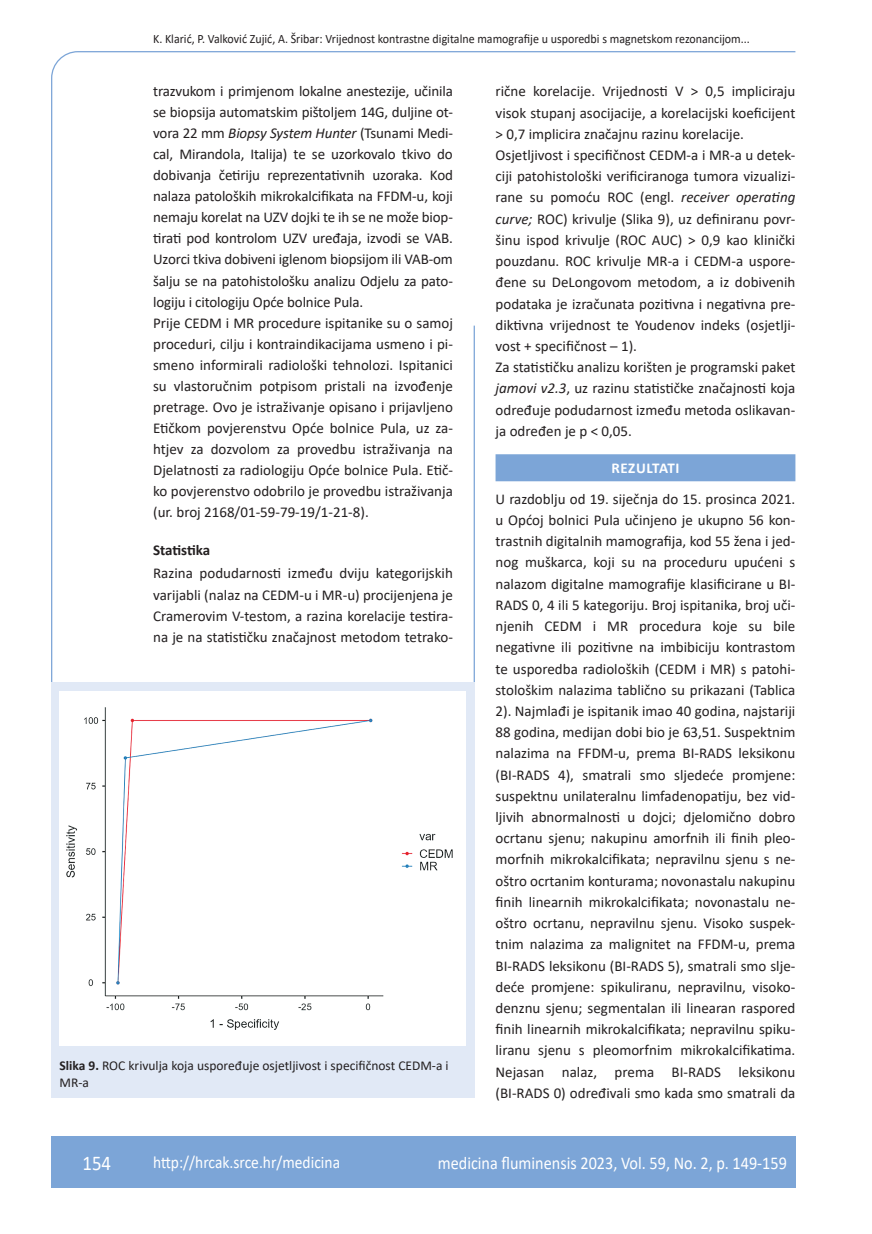
<style>
.page{position:relative;width:872px;height:1234px;background:#fff}
.page>*{position:absolute;margin:0;border:0;box-sizing:border-box;transform-origin:0 0}
.t1{font:21px "Calibri";color:#fff;scale:.9 1}
.t2{font:18px "Calibri";color:#fff;scale:.9 1}
.t3{font:17.25px "Calibri";color:#fff;scale:.9 1}
.osnovni_tekst{font:15px/21.1px "Calibri";color:#231f20;text-align:justify}
.podnaslov{font:700 15px "Calibri";letter-spacing:-.01em;color:#231f20}
.naslov_ruler{font:700 15px "Calibri";letter-spacing:.035em;color:#fff}
.potpis_slika{font:13.5px/16.5px "Calibri";color:#231f20}
.glava{font:12.75px "Calibri";color:#231f20;scale:.94 1}
.s1{font-style:italic}
.s2{font-weight:700}
</style>
<div class="page">
<svg style="left:51px;top:51px;width:745px;height:632px"></svg>
<hr style="left:473px;top:325px;width:2px;height:357px;background:#7ca5d7">
<div style="left:51px;top:1135px;width:744px;height:51px;background:#7ca5d7"></div>
<div style="left:495px;top:454px;width:300px;height:27px;background:#7ca5d7"></div>
<div style="left:51px;top:682px;width:423px;height:415px;background:#e1e9f6"></div>
<div style="left:60px;top:690px;width:406px;height:355px;background:#fff"></div>
<img style="left:66px;top:707px;width:387px;height:323px">
<p class="glava" style="left:153px;top:29px;width:636px">K. Klarić, P. Valković Zujić, A. Šribar: Vrijednost kontrastne digitalne mamografije u usporedbi s magnetskom rezonancijom...</p>
<p class="osnovni_tekst" style="left:153px;top:80px;width:301px">trazvukom i primjenom lokalne anestezije, učinila se biopsija automatskim pištoljem 14G, duljine ot&shy;vora 22 mm <span class="s1">Biopsy System Hunter</span> (Tsunami Medi&shy;cal, Mirandola, Italija) te se uzorkovalo tkivo do dobivanja četiriju reprezentativnih uzoraka. Kod nalaza patoloških mikrokalcifikata na FFDM-u, koji nemaju korelat na UZV dojki te ih se ne može biop&shy;tirati pod kontrolom UZV uređaja, izvodi se VAB.<br>Uzorci tkiva dobiveni iglenom biopsijom ili VAB-om šalju se na patohistološku analizu Odjelu za pato&shy;logiju i citologiju Opće bolnice Pula.</p>
<p class="osnovni_tekst" style="left:153px;top:311px;width:301px">Prije CEDM i MR procedure ispitanike su o samoj proceduri, cilju i kontraindikacijama usmeno i pi&shy;smeno informirali radiološki tehnolozi. Ispitanici su vlastoručnim potpisom pristali na izvođenje pretrage. Ovo je istraživanje opisano i prijavljeno Etičkom povjerenstvu Opće bolnice Pula, uz za&shy;htjev za dozvolom za provedbu istraživanja na Djelatnosti za radiologiju Opće bolnice Pula. Etič&shy;ko povjerenstvo odobrilo je provedbu istraživanja (ur. broj 2168/01-59-79-19/1-21-8).</p>
<p class="podnaslov" style="left:153px;top:539px;width:59px">Statistika</p>
<p class="osnovni_tekst" style="left:153px;top:562px;width:301px">Razina podudarnosti između dviju kategorijskih varijabli (nalaz na CEDM-u i MR-u) procijenjena je Cramerovim V-testom, a razina korelacije testira&shy;na je na statističku značajnost metodom tetrako-</p>
<p class="potpis_slika" style="left:60px;top:1057px;width:391px"><span class="s2">Slika 9.</span> ROC krivulja koja uspoređuje osjetljivost i specifičnost CEDM-a i<br>MR-a</p>
<p class="osnovni_tekst" style="left:495px;top:80px;width:301px">rične korelacije. Vrijednosti V &gt; 0,5 impliciraju visok stupanj asocijacije, a korelacijski koeficijent &gt; 0,7 implicira značajnu razinu korelacije.</p>
<p class="osnovni_tekst" style="left:495px;top:144px;width:301px">Osjetljivost i specifičnost CEDM-a i MR-a u detek&shy;ciji patohistološki verificiranoga tumora vizualizi&shy;rane su pomoću ROC (engl. <span class="s1">receiver operating curve;</span> ROC) krivulje (Slika 9), uz definiranu povr&shy;šinu ispod krivulje (ROC AUC) &gt; 0,9 kao klinički pouzdanu. ROC krivulje MR-a i CEDM-a uspore&shy;đene su DeLongovom metodom, a iz dobivenih podataka je izračunata pozitivna i negativna pre&shy;diktivna vrijednost te Youdenov indeks (osjetlji&shy;vost + specifičnost – 1).</p>
<p class="osnovni_tekst" style="left:495px;top:356px;width:301px">Za statističku analizu korišten je programski paket <span class="s1">jamovi v2.3</span>, uz razinu statističke značajnosti koja određuje podudarnost između metoda oslikavan&shy;ja određen je p &lt; 0,05.</p>
<p class="naslov_ruler" style="left:611px;top:457px;width:70px">REZULTATI</p>
<p class="osnovni_tekst" style="left:495px;top:487px;width:301px">U razdoblju od 19. siječnja do 15. prosinca 2021. u Općoj bolnici Pula učinjeno je ukupno 56 kon&shy;trastnih digitalnih mamografija, kod 55 žena i jed&shy;nog muškarca, koji su na proceduru upućeni s nalazom digitalne mamografije klasificirane u BI-RADS 0, 4 ili 5 kategoriju. Broj ispitanika, broj uči&shy;njenih CEDM i MR procedura koje su bile negativne ili pozitivne na imbibiciju kontrastom te usporedba radioloških (CEDM i MR) s patohi&shy;stološkim nalazima tablično su prikazani (Tablica 2). Najmlađi je ispitanik imao 40 godina, najstariji 88 godina, medijan dobi bio je 63,51. Suspektnim nalazima na FFDM-u, prema BI-RADS leksikonu (BI-RADS 4), smatrali smo sljedeće promjene: suspektnu unilateralnu limfadenopatiju, bez vid&shy;ljivih abnormalnosti u dojci; djelomično dobro ocrtanu sjenu; nakupinu amorfnih ili finih pleo&shy;morfnih mikrokalcifikata; nepravilnu sjenu s ne&shy;oštro ocrtanim konturama; novonastalu nakupinu finih linearnih mikrokalcifikata; novonastalu ne&shy;oštro ocrtanu, nepravilnu sjenu. Visoko suspek&shy;tnim nalazima za malignitet na FFDM-u, prema BI-RADS leksikonu (BI-RADS 5), smatrali smo slje&shy;deće promjene: spikuliranu, nepravilnu, visoko&shy;denznu sjenu; segmentalan ili linearan raspored finih linearnih mikrokalcifikata; nepravilnu spiku&shy;liranu sjenu s pleomorfnim mikrokalcifikatima.<br>Nejasan nalaz, prema BI-RADS leksikonu (BI-RADS 0) određivali smo kada smo smatrali da</p>
<p class="t1" style="left:82px;top:1147px;width:33px">154</p>
<p class="t3" style="left:153px;top:1149px;width:209px">http://hrcak.srce.hr/medicina</p>
<p class="t2" style="left:438px;top:1149px;width:389px">medicina fluminensis 2023, Vol. 59, No. 2, p. 149-159</p>
</div>
